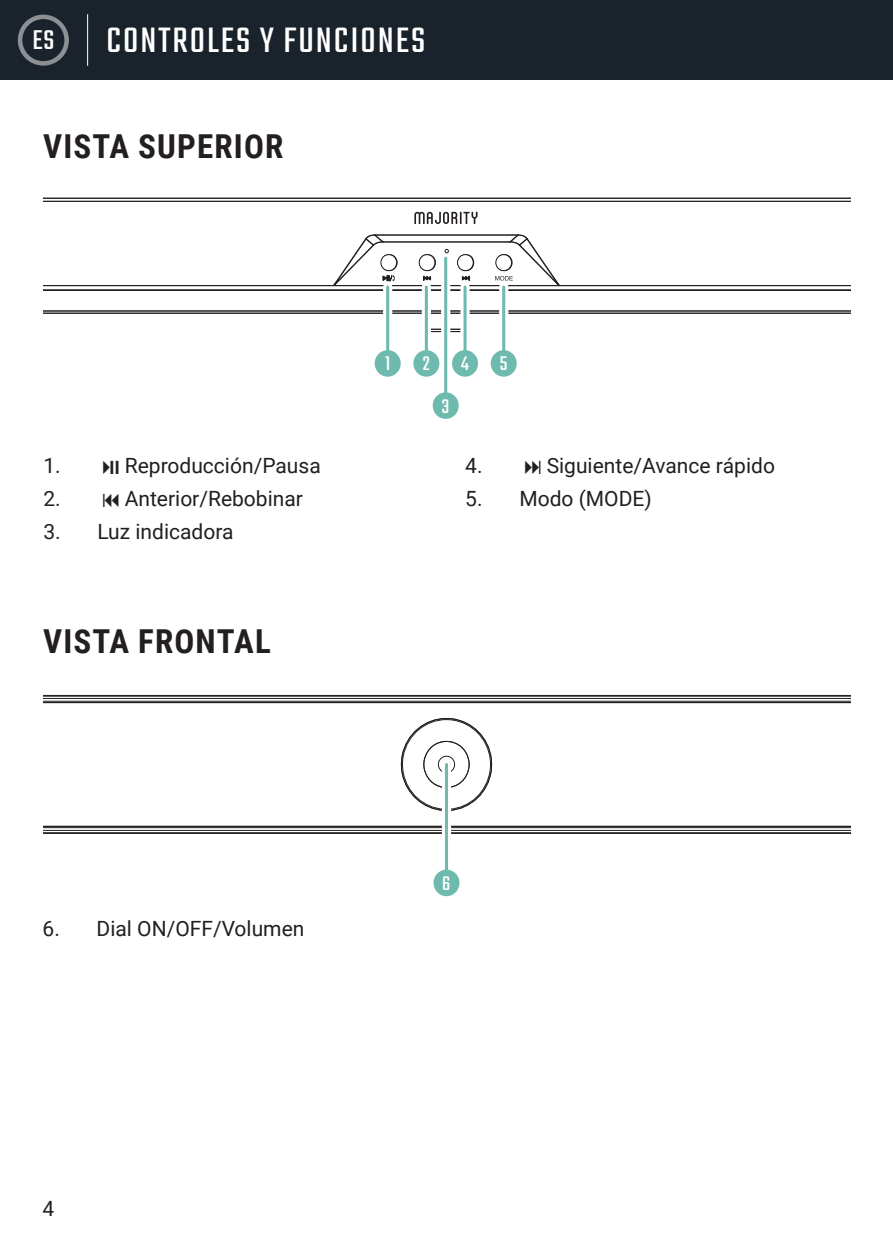
<style>
.page{position:relative;width:893px;height:1259px;background:#fff}
.page>*{position:absolute;margin:0;border:0;box-sizing:border-box;transform-origin:0 0}
.Page_Heading{font:39px "Teko";letter-spacing:.05em;color:#fff}
.Section_Header{font:700 33px "Roboto Condensed";letter-spacing:.035em;color:#231f20}
.t1{font:30px "Teko";color:#fff}
.t2{font:21.9px "Teko";color:#fff}
.t3{font:21px "Roboto";color:#231f20}
</style>
<div class="page">
<div style="left:0;top:0;width:892px;height:80px;background:#1a232c"></div>
<hr style="left:87px;top:14px;width:1px;height:52px;background:#fff">
<div style="left:18px;top:15px;width:51px;height:51px;border:4px solid #fff;border-radius:50%"></div>
<hr style="left:44px;top:695px;width:806px;height:1px;background:#231f20">
<hr style="left:44px;top:698px;width:806px;height:1px;background:#231f20">
<hr style="left:44px;top:700px;width:806px;height:2px;background:#231f20">
<hr style="left:44px;top:702px;width:806px;height:1px;background:#231f20">
<hr style="left:44px;top:825px;width:806px;height:1px;background:#231f20">
<hr style="left:44px;top:826px;width:806px;height:1px;background:#231f20">
<hr style="left:44px;top:827px;width:806px;height:1px;background:#231f20">
<hr style="left:44px;top:830px;width:806px;height:1px;background:#231f20">
<hr style="left:44px;top:832px;width:806px;height:1px;background:#231f20">
<hr style="left:44px;top:833px;width:806px;height:1px;background:#231f20">
<svg style="left:400px;top:718px;width:92px;height:93px"></svg>
<div style="left:441px;top:764px;width:10px;height:101px;background:#fff"></div>
<svg style="left:445px;top:764px;width:3px;height:105px"></svg>
<div style="left:433px;top:869px;width:26px;height:27px;background:#6fbaaf;border-radius:50%"></div>
<svg style="left:444px;top:249px;width:5px;height:4px"></svg>
<svg style="left:431px;top:312px;width:29px;height:18px"></svg>
<hr style="left:428px;top:331px;width:36px;height:1px;background:#231f20">
<hr style="left:43px;top:198px;width:807px;height:1px;background:#231f20">
<hr style="left:43px;top:201px;width:807px;height:1px;background:#231f20">
<hr style="left:374px;top:234px;width:143px;height:1px;background:#231f20">
<hr style="left:382px;top:241px;width:127px;height:1px;background:#231f20">
<hr style="left:43px;top:285px;width:807px;height:1px;background:#231f20">
<hr style="left:43px;top:290px;width:807px;height:1px;background:#231f20">
<hr style="left:43px;top:310px;width:807px;height:1px;background:#231f20">
<hr style="left:43px;top:313px;width:807px;height:1px;background:#231f20">
<svg style="left:418px;top:254px;width:18px;height:26px"></svg>
<svg style="left:457px;top:254px;width:17px;height:26px"></svg>
<svg style="left:495px;top:234px;width:68px;height:57px"></svg>
<svg style="left:329px;top:234px;width:68px;height:57px"></svg>
<svg style="left:414px;top:212px;width:63px;height:12px"></svg>
<svg style="left:383px;top:287px;width:9px;height:59px"></svg>
<hr style="left:386px;top:287px;width:3px;height:72px;background:#6fbaaf">
<div style="left:374px;top:350px;width:26px;height:27px;background:#6fbaaf;border-radius:50%"></div>
<svg style="left:421px;top:287px;width:10px;height:59px"></svg>
<hr style="left:424px;top:287px;width:3px;height:72px;background:#6fbaaf">
<div style="left:413px;top:350px;width:26px;height:27px;background:#6fbaaf;border-radius:50%"></div>
<svg style="left:460px;top:287px;width:9px;height:59px"></svg>
<hr style="left:463px;top:287px;width:3px;height:72px;background:#6fbaaf">
<div style="left:452px;top:350px;width:26px;height:27px;background:#6fbaaf;border-radius:50%"></div>
<svg style="left:441px;top:258px;width:9px;height:130px"></svg>
<hr style="left:444px;top:258px;width:3px;height:143px;background:#6fbaaf">
<div style="left:432px;top:392px;width:26px;height:27px;background:#6fbaaf;border-radius:50%"></div>
<svg style="left:499px;top:287px;width:9px;height:59px"></svg>
<hr style="left:502px;top:287px;width:3px;height:72px;background:#6fbaaf">
<div style="left:490px;top:350px;width:26px;height:27px;background:#6fbaaf;border-radius:50%"></div>
<h3 class="t1" style="left:32px;top:23px;width:23px">ES</h3>
<p class="Page_Heading" style="left:106px;top:18px;width:320px">CONTROLES Y FUNCIONES</p>
<p class="Section_Header" style="left:43px;top:123px;width:242px">VISTA SUPERIOR</p>
<p class="t3" style="left:43px;top:451px;width:279px">1. ⏯ Reproducción/Pausa</p>
<p class="t3" style="left:43px;top:484px;width:261px">2. ⏮ Anterior/Rebobinar</p>
<p class="t3" style="left:43px;top:517px;width:192px">3. Luz indicadora</p>
<p class="Section_Header" style="left:43px;top:617px;width:229px">VISTA FRONTAL</p>
<p class="t2" style="left:385px;top:351px;width:7px">1</p>
<p class="t2" style="left:422px;top:351px;width:9px">2</p>
<p class="t2" style="left:461px;top:351px;width:9px">4</p>
<p class="t2" style="left:441px;top:394px;width:9px">3</p>
<p class="t2" style="left:499px;top:351px;width:9px">5</p>
<p class="t3" style="left:465px;top:451px;width:311px">4. ⏭ Siguiente/Avance rápido</p>
<p class="t3" style="left:465px;top:484px;width:188px">5. Modo (MODE)</p>
<p class="t3" style="left:43px;top:914px;width:263px">6. Dial ON/OFF/Volumen</p>
<p class="t2" style="left:442px;top:871px;width:10px">6</p>
<p class="t3" style="left:43px;top:1194px;width:13px">4</p>
</div>
